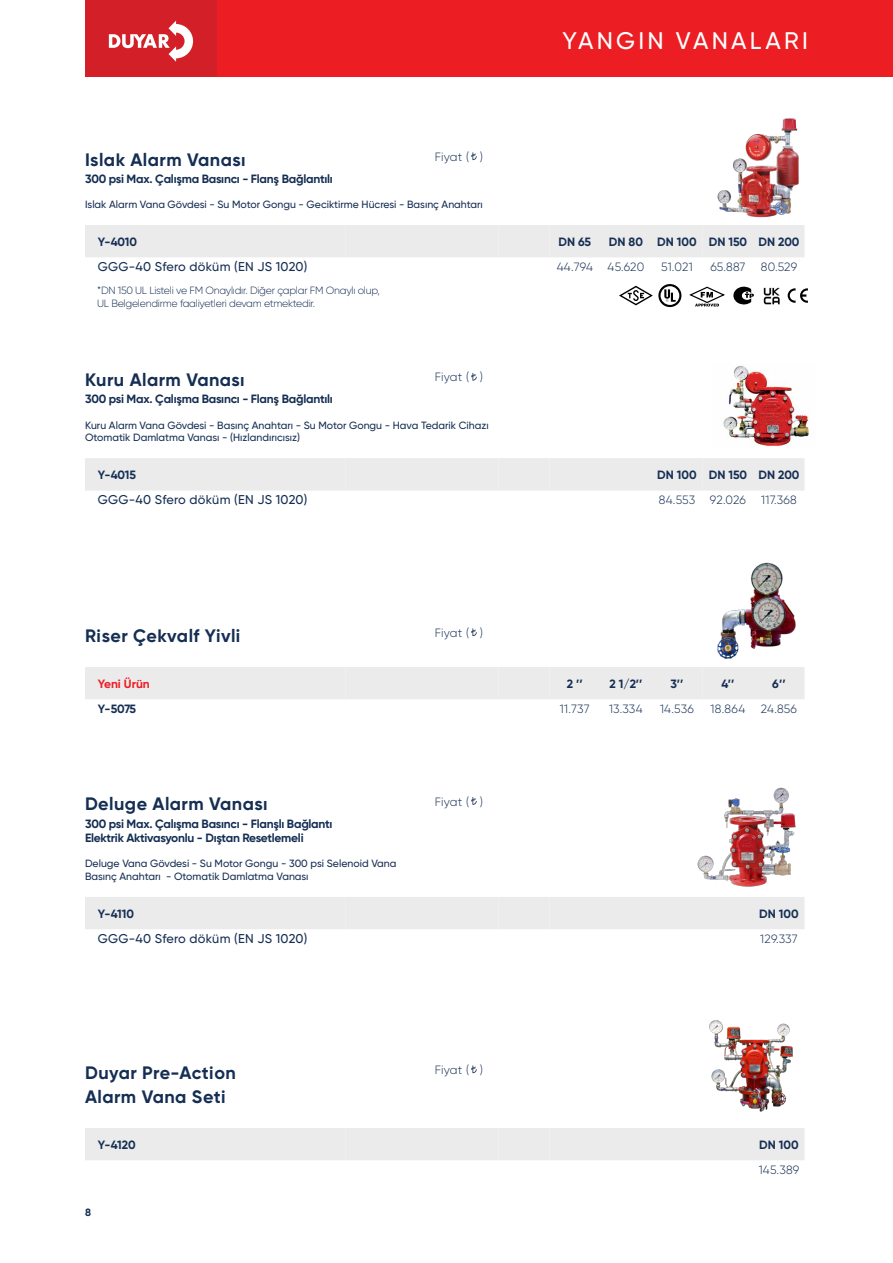
<style>
.page{position:relative;width:893px;height:1263px;background:#fff}
.page>*{position:absolute;margin:0;border:0;box-sizing:border-box;transform-origin:0 0}
.t1{font:500 24px "Gilroy";letter-spacing:.135em;color:#fff}
.t2{font:700 18px/24.6px "Gilroy";letter-spacing:.025em;color:#152e53}
.t3{font:500 12.75px "Gilroy";letter-spacing:.02em;color:#152e53}
.t4{font:700 12px/14.4px "Gilroy";letter-spacing:-.02em;color:#152e53}
.t5{font:300 12px "Gilroy";letter-spacing:.02em;color:#152e53}
.t6{font:700 12px "Gilroy";color:#152e53}
.t7{font:700 12px "Gilroy";color:#ed1d24}
.t8{font:500 10.5px/12.6px "Gilroy";color:#152e53}
.t9{font:300 10.5px/12.6px "Gilroy";letter-spacing:-.025em;color:#193155}
.t10{font:700 10.5px "Gilroy";color:#152e53}
</style>
<div class="page">
<img style="left:709px;top:1020px;width:84px;height:92px">
<div style="left:202px;top:0;width:691px;height:77px;background:#ed1d24"></div>
<div style="left:85px;top:0;width:132px;height:77px;background:#d31f27"></div>
<svg style="left:109px;top:21px;width:84px;height:41px"></svg>
<svg style="left:471px;top:152px;width:6px;height:8px"></svg>
<svg style="left:471px;top:628px;width:6px;height:8px"></svg>
<svg style="left:471px;top:1065px;width:6px;height:8px"></svg>
<svg style="left:471px;top:373px;width:6px;height:8px"></svg>
<div style="left:85px;top:225px;width:719px;height:32px;background:#ebebec"></div>
<div style="left:85px;top:667px;width:719px;height:32px;background:#ebebec"></div>
<div style="left:85px;top:458px;width:719px;height:33px;background:#ebebec"></div>
<img style="left:717px;top:118px;width:82px;height:100px">
<img style="left:723px;top:365px;width:86px;height:81px">
<img style="left:717px;top:562px;width:79px;height:97px">
<svg style="left:733px;top:287px;width:21px;height:17px"></svg>
<svg style="left:619px;top:284px;width:62px;height:23px"></svg>
<svg style="left:689px;top:286px;width:36px;height:20px"></svg>
<svg style="left:788px;top:288px;width:20px;height:15px"></svg>
<img style="left:763px;top:287px;width:17px;height:18px">
<svg style="left:471px;top:797px;width:6px;height:8px"></svg>
<div style="left:85px;top:897px;width:719px;height:32px;background:#ebebec"></div>
<img style="left:697px;top:788px;width:99px;height:99px">
<div style="left:85px;top:1128px;width:719px;height:32px;background:#ebebec"></div>
<h2 class="t2" style="left:85px;top:147px;width:162px">Islak Alarm Vanası</h2>
<p class="t4" style="left:85px;top:171px;width:249px">300 psi Max. Çalışma Basıncı - Flanş Bağlantılı</p>
<p class="t5" style="left:435px;top:149px;width:50px">Fiyat ( )</p>
<p class="t8" style="left:85px;top:198px;width:399px">Islak Alarm Vana Gövdesi - Su Motor Gongu - Geciktirme Hücresi - Basınç Anahtarı</p>
<h1 class="t1" style="left:562px;top:26px;width:247px">YANGIN VANALARI</h1>
<p class="t4" style="left:98px;top:234px;width:41px">Y-4010</p>
<p class="t4" style="left:559px;top:234px;width:34px">DN 65</p>
<p class="t6" style="left:609px;top:234px;width:192px">DN 80 DN 100 DN 150 DN 200</p>
<p class="t3" style="left:98px;top:259px;width:211px">GGG-40 Sfero döküm (EN JS 1020)</p>
<p class="t5" style="left:557px;top:259px;width:89px">44.794 45.620</p>
<p class="t5" style="left:661px;top:259px;width:33px">51.021</p>
<p class="t5" style="left:710px;top:259px;width:37px">65.887</p>
<p class="t5" style="left:761px;top:259px;width:38px">80.529</p>
<p class="t9" style="left:97px;top:284px;width:284px">*DN 150 UL Listeli ve FM Onaylıdır. Diğer çaplar FM Onaylı olup,<br>UL Belgelendirme faaliyetleri devam etmektedir.</p>
<h2 class="t2" style="left:85px;top:367px;width:161px">Kuru Alarm Vanası</h2>
<p class="t4" style="left:85px;top:392px;width:249px">300 psi Max. Çalışma Basıncı - Flanş Bağlantılı</p>
<p class="t5" style="left:435px;top:370px;width:50px">Fiyat ( )</p>
<p class="t8" style="left:85px;top:418px;width:405px">Kuru Alarm Vana Gövdesi - Basınç Anahtarı - Su Motor Gongu - Hava Tedarik Cihazı<br>Otomatik Damlatma Vanası - (Hızlandırıcısız)</p>
<p class="t4" style="left:98px;top:468px;width:40px">Y-4015</p>
<p class="t6" style="left:657px;top:467px;width:144px">DN 100 DN 150 DN 200</p>
<p class="t3" style="left:98px;top:492px;width:211px">GGG-40 Sfero döküm (EN JS 1020)</p>
<p class="t5" style="left:659px;top:493px;width:89px">84.553 92.026</p>
<p class="t5" style="left:761px;top:493px;width:37px">117.368</p>
<h2 class="t2" style="left:85px;top:623px;width:157px">Ri̇ser Çekvalf Yivli</h2>
<p class="t5" style="left:435px;top:625px;width:50px">Fiyat ( )</p>
<p class="t7" style="left:98px;top:676px;width:54px">Yeni Ürün</p>
<p class="t4" style="left:567px;top:676px;width:18px">2 ’’</p>
<p class="t4" style="left:609px;top:676px;width:35px">2 1/2’’</p>
<p class="t4" style="left:670px;top:676px;width:14px">3’’</p>
<p class="t4" style="left:721px;top:676px;width:14px">4’’</p>
<p class="t4" style="left:772px;top:676px;width:15px">6’’</p>
<p class="t4" style="left:98px;top:701px;width:40px">Y-5075</p>
<p class="t5" style="left:560px;top:701px;width:31px">11.737</p>
<p class="t5" style="left:609px;top:701px;width:35px">13.334</p>
<p class="t5" style="left:660px;top:701px;width:35px">14.536</p>
<p class="t5" style="left:711px;top:701px;width:36px">18.864</p>
<p class="t5" style="left:761px;top:701px;width:38px">24.856</p>
<h2 class="t2" style="left:85px;top:791px;width:184px">Deluge Alarm Vanası</h2>
<p class="t4" style="left:85px;top:816px;width:249px">300 psi Max. Çalışma Basıncı - Flanşlı Bağlantı<br>Elektrik Aktivasyonlu - Dıştan Resetlemeli</p>
<p class="t8" style="left:85px;top:857px;width:313px">Deluge Vana Gövdesi - Su Motor Gongu - 300 psi Selenoid Vana<br>Basınç Anahtarı - Otomatik Damlatma Vanası</p>
<p class="t5" style="left:435px;top:794px;width:50px">Fiyat ( )</p>
<p class="t4" style="left:98px;top:906px;width:38px">Y-4110</p>
<p class="t4" style="left:759px;top:906px;width:41px">DN 100</p>
<p class="t3" style="left:98px;top:931px;width:211px">GGG-40 Sfero döküm (EN JS 1020)</p>
<p class="t5" style="left:760px;top:931px;width:39px">129.337</p>
<h2 class="t2" style="left:85px;top:1060px;width:152px">Duyar Pre-Acti̇on<br>Alarm Vana Seti̇</h2>
<p class="t5" style="left:435px;top:1062px;width:50px">Fiyat ( )</p>
<p class="t4" style="left:98px;top:1137px;width:39px">Y-4120</p>
<p class="t4" style="left:759px;top:1137px;width:41px">DN 100</p>
<p class="t5" style="left:759px;top:1162px;width:42px">145.389</p>
<p class="t10" style="left:85px;top:1205px;width:7px">8</p>
</div>
